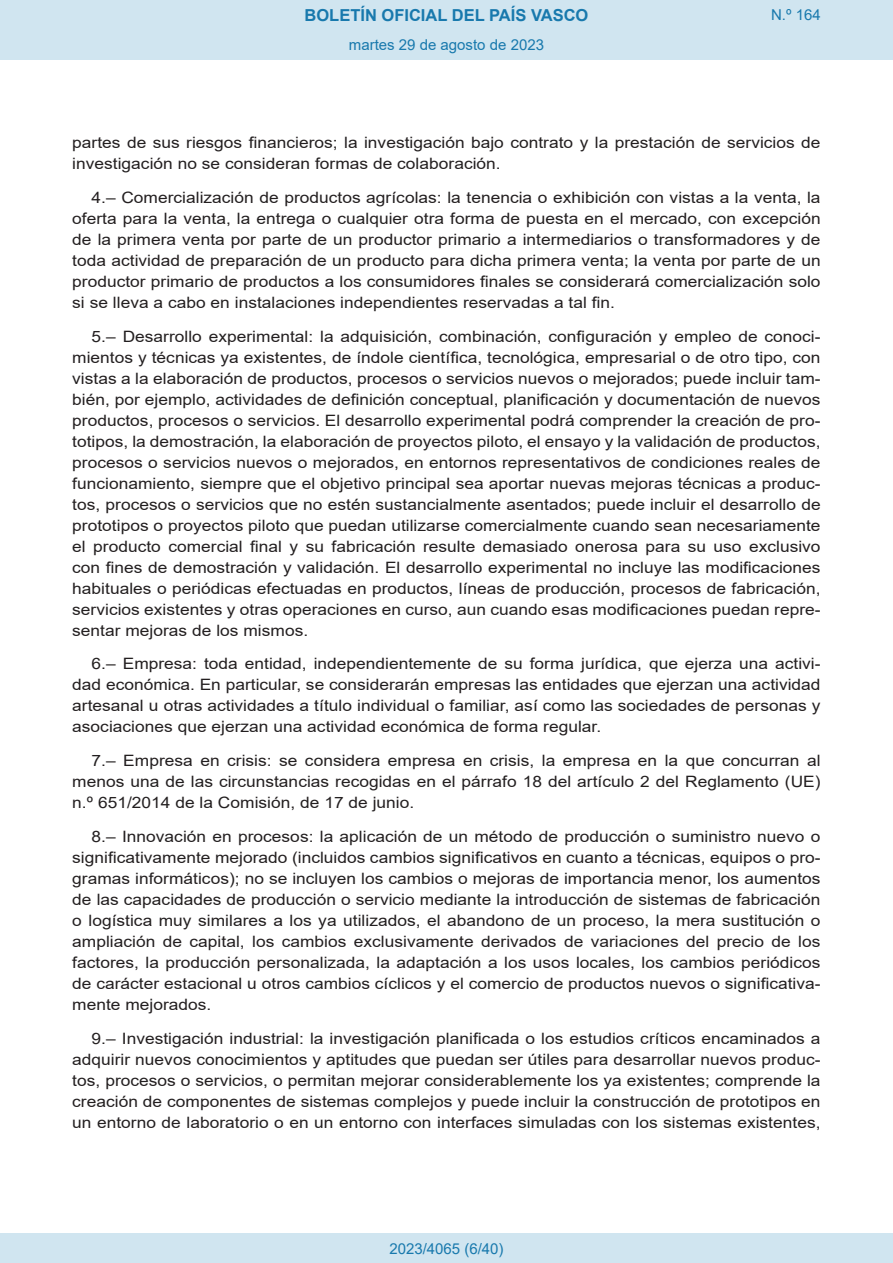
<style>
.page{position:relative;width:893px;height:1263px;background:#fff}
.page>*{position:absolute;margin:0;border:0;box-sizing:border-box;transform-origin:0 0}
.t1{font:700 16.5px "Arial";color:#1879ad}
.BOPVDetalle{font:15.6px/21px "Arial";color:#231f20;text-align:justify;scale:1.11 1}
.Paginacion_Centro{font:15px "Arial";color:#1879ad}
</style>
<div class="page">
<div style="left:0;top:0;width:893px;height:60px;background:#d0e5f0"></div>
<div style="left:0;top:1233px;width:893px;height:30px;background:#d0e5f0"></div>
<p class="t1" style="left:305px;top:3px;width:285px">BOLETÍN OFICIAL DEL PAÍS VASCO</p>
<p class="Paginacion_Centro" style="left:349px;top:35px;width:197px">martes 29 de agosto de 2023</p>
<p class="Paginacion_Centro" style="left:771px;top:5px;width:51px">N.º 164</p>
<p class="BOPVDetalle" style="left:72px;top:132px;width:676px">partes de sus riesgos financieros; la investigación bajo contrato y la prestación de servicios de investigación no se consideran formas de colaboración.</p>
<p class="BOPVDetalle" style="left:72px;top:187px;width:676px;text-indent:19px">4.– Comercialización de productos agrícolas: la tenencia o exhibición con vistas a la venta, la oferta para la venta, la entrega o cualquier otra forma de puesta en el mercado, con excepción de la primera venta por parte de un productor primario a intermediarios o transformadores y de toda actividad de preparación de un producto para dicha primera venta; la venta por parte de un productor primario de productos a los consumidores finales se considerará comercialización solo si se lleva a cabo en instalaciones independientes reservadas a tal fin.</p>
<p class="BOPVDetalle" style="left:72px;top:326px;width:676px;text-indent:19px">5.– Desarrollo experimental: la adquisición, combinación, configuración y empleo de conoci&shy;mientos y técnicas ya existentes, de índole científica, tecnológica, empresarial o de otro tipo, con vistas a la elaboración de productos, procesos o servicios nuevos o mejorados; puede incluir tam&shy;bién, por ejemplo, actividades de definición conceptual, planificación y documentación de nuevos productos, procesos o servicios. El desarrollo experimental podrá comprender la creación de pro&shy;totipos, la demostración, la elaboración de proyectos piloto, el ensayo y la validación de productos, procesos o servicios nuevos o mejorados, en entornos representativos de condiciones reales de funcionamiento, siempre que el objetivo principal sea aportar nuevas mejoras técnicas a produc&shy;tos, procesos o servicios que no estén sustancialmente asentados; puede incluir el desarrollo de prototipos o proyectos piloto que puedan utilizarse comercialmente cuando sean necesariamente el producto comercial final y su fabricación resulte demasiado onerosa para su uso exclusivo con fines de demostración y validación. El desarrollo experimental no incluye las modificaciones habituales o periódicas efectuadas en productos, líneas de producción, procesos de fabricación, servicios existentes y otras operaciones en curso, aun cuando esas modificaciones puedan repre&shy;sentar mejoras de los mismos.</p>
<p class="BOPVDetalle" style="left:72px;top:653px;width:676px;text-indent:19px">6.– Empresa: toda entidad, independientemente de su forma jurídica, que ejerza una activi&shy;dad económica. En particular, se considerarán empresas las entidades que ejerzan una actividad artesanal u otras actividades a título individual o familiar, así como las sociedades de personas y asociaciones que ejerzan una actividad económica de forma regular.</p>
<p class="BOPVDetalle" style="left:72px;top:750px;width:676px;text-indent:19px">7.– Empresa en crisis: se considera empresa en crisis, la empresa en la que concurran al menos una de las circunstancias recogidas en el párrafo 18 del artículo 2 del Reglamento (UE) n.º 651/2014 de la Comisión, de 17 de junio.</p>
<p class="BOPVDetalle" style="left:72px;top:826px;width:676px;text-indent:19px">8.– Innovación en procesos: la aplicación de un método de producción o suministro nuevo o significativamente mejorado (incluidos cambios significativos en cuanto a técnicas, equipos o pro&shy;gramas informáticos); no se incluyen los cambios o mejoras de importancia menor, los aumentos de las capacidades de producción o servicio mediante la introducción de sistemas de fabricación o logística muy similares a los ya utilizados, el abandono de un proceso, la mera sustitución o ampliación de capital, los cambios exclusivamente derivados de variaciones del precio de los factores, la producción personalizada, la adaptación a los usos locales, los cambios periódicos de carácter estacional u otros cambios cíclicos y el comercio de productos nuevos o significativa&shy;mente mejorados.</p>
<p class="BOPVDetalle" style="left:72px;top:1028px;width:676px;text-indent:19px">9.– Investigación industrial: la investigación planificada o los estudios críticos encaminados a adquirir nuevos conocimientos y aptitudes que puedan ser útiles para desarrollar nuevos produc&shy;tos, procesos o servicios, o permitan mejorar considerablemente los ya existentes; comprende la creación de componentes de sistemas complejos y puede incluir la construcción de prototipos en un entorno de laboratorio o en un entorno con interfaces simuladas con los sistemas existentes,</p>
<p class="Paginacion_Centro" style="left:389px;top:1238px;width:116px">2023/4065 (6/40)</p>
</div>
